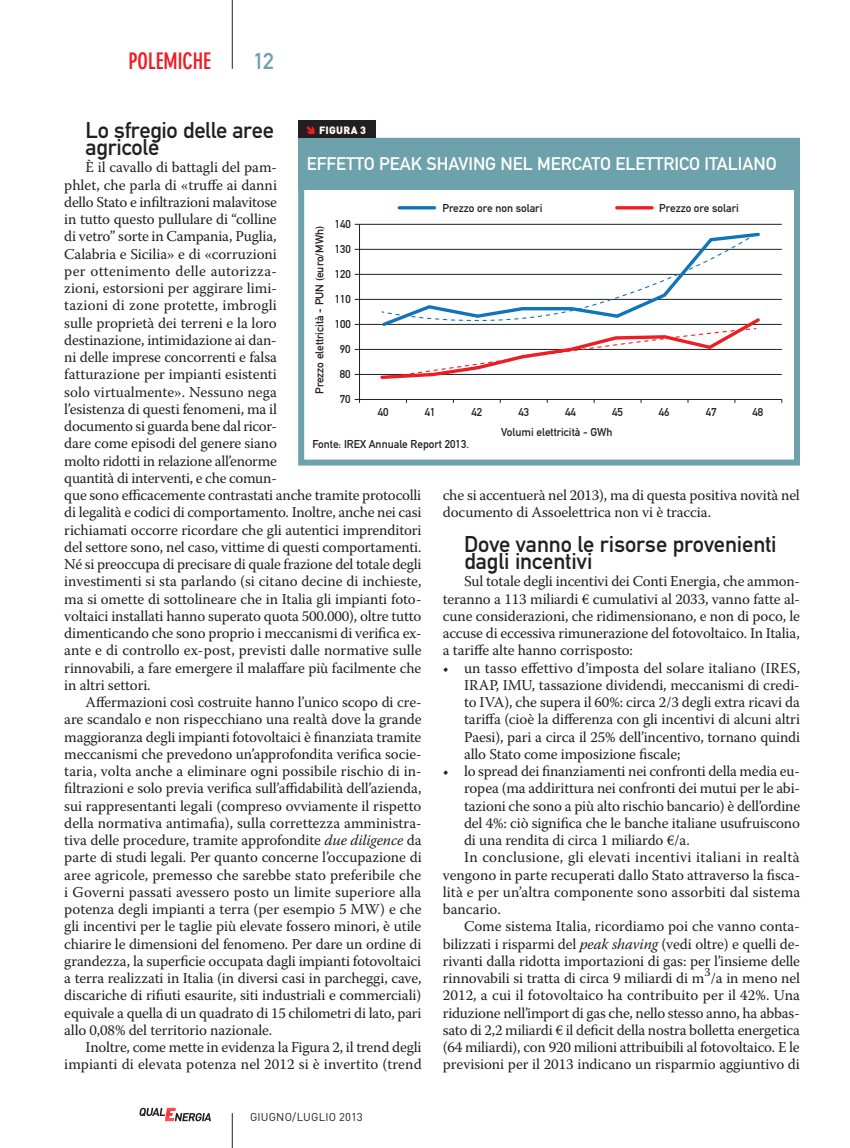
<style>
.page{position:relative;width:850px;height:1148px;background:#fff}
.page>*{position:absolute;margin:0;border:0;box-sizing:border-box;transform-origin:0 0}
.t1{font:22.5px/17.2px "DIN Mittelschrift";letter-spacing:-.01em;color:#231f20}
.t2{font:700 condensed 22.5px "DIN Neuzeit Grotesk";letter-spacing:-.01em;color:#ee1d23}
.t3{font:22.5px "DIN Mittelschrift";color:#6da1ac}
.t4{font:18px "DIN Mittelschrift";color:#fff}
.t5{font:15px/17.2px "Warnock Pro";letter-spacing:-.01em;color:#231f20;text-align:justify}
.t6{font:15px "Warnock Pro";letter-spacing:.02em;color:#231f20}
.t7{font:12.15px "Warnock Pro";color:#231f20}
.t8{font:11.25px "DIN Mittelschrift";color:#231f20}
.t9{font:11.25px "DIN";letter-spacing:.02em;color:#231f20}
.t10{font:900 10.5px "DIN";letter-spacing:.025em;color:#fff}
.s1{font-style:italic}
.s2{color:#ee1d23}
</style>
<div class="page">
<hr style="left:232px;top:1113px;width:1px;height:35px;background:#231f20">
<svg style="left:139px;top:1108px;width:72px;height:13px"></svg>
<hr style="left:232px;top:0;width:1px;height:69px;background:#231f20">
<hr style="left:355px;top:224px;width:427px;height:1px;background:#231f20">
<hr style="left:355px;top:249px;width:427px;height:1px;background:#231f20">
<hr style="left:355px;top:274px;width:427px;height:1px;background:#231f20">
<hr style="left:355px;top:299px;width:427px;height:1px;background:#231f20">
<hr style="left:355px;top:324px;width:427px;height:1px;background:#231f20">
<hr style="left:355px;top:349px;width:427px;height:1px;background:#231f20">
<hr style="left:355px;top:374px;width:427px;height:1px;background:#231f20">
<hr style="left:355px;top:399px;width:427px;height:1px;background:#231f20">
<hr style="left:359px;top:224px;width:1px;height:175px;background:#231f20">
<svg style="left:378px;top:232px;width:385px;height:147px"></svg>
<hr style="left:399px;top:206px;width:35px;height:3px;background:#1074bc">
<hr style="left:617px;top:206px;width:35px;height:3px;background:#ee1d23">
<div style="left:298px;top:138px;width:502px;height:328px;border:6px solid #6da1ac"></div>
<div style="left:298px;top:138px;width:502px;height:52px;background:#6da1ac"></div>
<div style="left:298px;top:121px;width:77px;height:17px;background:#231f20"></div>
<h1 class="t2" style="left:128px;top:48px;width:84px">POLEMICHE</h1>
<h1 class="t3" style="left:254px;top:48px;width:22px">12</h1>
<h1 class="t1" style="left:86px;top:121px;width:190px">Lo sfregio delle aree agricole</h1>
<p class="t5" style="left:64px;top:158px;width:359px;text-align:left;text-indent:21px">È il cavallo di battagli del pam-<br>phlet, che parla di «truffe ai danni<br>dello Stato e infiltrazioni malavitose<br>in tutto questo pullulare di “colline<br>di vetro” sorte in Campania, Puglia,<br>Calabria e Sicilia» e di «corruzioni<br>per ottenimento delle autorizza-<br>zioni, estorsioni per aggirare limi-<br>tazioni di zone protette, imbrogli<br>sulle proprietà dei terreni e la loro<br>destinazione, intimidazione ai dan-<br>ni delle imprese concorrenti e falsa<br>fatturazione per impianti esistenti<br>solo virtualmente». Nessuno nega<br>l’esistenza di questi fenomeni, ma il<br>documento si guarda bene dal ricor-<br>dare come episodi del genere siano<br>molto ridotti in relazione all’enorme<br>quantità di interventi, e che comun-<br>que sono efficacemente contrastati anche tramite protocolli di legalità e codici di comportamento. Inoltre, anche nei casi richiamati occorre ricordare che gli autentici imprenditori del settore sono, nel caso, vittime di questi comportamenti.<br>Né si preoccupa di precisare di quale frazione del totale degli investimenti si sta parlando (si citano decine di inchieste, ma si omette di sottolineare che in Italia gli impianti foto&shy;voltaici installati hanno superato quota 500.000), oltre tutto dimenticando che sono proprio i meccanismi di verifica ex&shy;ante e di controllo ex-post, previsti dalle normative sulle rinnovabili, a fare emergere il malaffare più facilmente che in altri settori.</p>
<p class="t5" style="left:64px;top:693px;width:359px;text-indent:21px">Affermazioni così costruite hanno l’unico scopo di cre&shy;are scandalo e non rispecchiano una realtà dove la grande maggioranza degli impianti fotovoltaici è finanziata tramite meccanismi che prevedono un’approfondita verifica socie&shy;taria, volta anche a eliminare ogni possibile rischio di in&shy;filtrazioni e solo previa verifica sull’affidabilità dell’azienda, sui rappresentanti legali (compreso ovviamente il rispetto della normativa antimafia), sulla correttezza amministra&shy;tiva delle procedure, tramite approfondite <span class="s1">due diligence</span> da parte di studi legali. Per quanto concerne l’occupazione di aree agricole, premesso che sarebbe stato preferibile che i Governi passati avessero posto un limite superiore alla potenza degli impianti a terra (per esempio 5 MW) e che gli incentivi per le taglie più elevate fossero minori, è utile chiarire le dimensioni del fenomeno. Per dare un ordine di grandezza, la superficie occupata dagli impianti fotovoltaici a terra realizzati in Italia (in diversi casi in parcheggi, cave, discariche di rifiuti esaurite, siti industriali e commerciali) equivale a quella di un quadrato di 15 chilometri di lato, pari allo 0,08% del territorio nazionale.</p>
<p class="t5" style="left:64px;top:1038px;width:359px;text-align:right">Inoltre, come mette in evidenza la Figura 2, il trend degli impianti di elevata potenza nel 2012 si è invertito (trend</p>
<p class="t10" style="left:306px;top:123px;width:62px"><span class="s2">➔</span> FIGURA 3</p>
<p class="t4" style="left:307px;top:154px;width:11px">EFFETTO</p>
<p class="t4" style="left:379px;top:154px;width:171px">PEAK SHAVING NEL MERC</p>
<p class="t4" style="left:582px;top:154px;width:64px">ATO ELETTR</p>
<p class="t4" style="left:674px;top:154px;width:91px">ICO ITALIANO</p>
<p class="t8" style="left:442px;top:201px;width:101px">Prezzo ore non solari</p>
<p class="t8" style="left:659px;top:201px;width:81px">Prezzo ore solari</p>
<p class="t8" style="left:335px;top:217px;width:18px">140</p>
<p class="t8" style="left:335px;top:242px;width:18px">130</p>
<p class="t8" style="left:335px;top:267px;width:18px">120</p>
<p class="t8" style="left:335px;top:292px;width:18px">110</p>
<p class="t8" style="left:335px;top:317px;width:18px">100</p>
<p class="t8" style="left:340px;top:342px;width:12px">90</p>
<p class="t8" style="left:340px;top:367px;width:12px">80</p>
<p class="t8" style="left:340px;top:392px;width:12px">70</p>
<p class="t8" style="left:313px;top:394px;width:170px;rotate:-90deg">Prezzo elettricità - PUN (euro/MWh)</p>
<p class="t8" style="left:378px;top:405px;width:12px">40</p>
<p class="t8" style="left:425px;top:405px;width:12px">41</p>
<p class="t8" style="left:471px;top:405px;width:12px">42</p>
<p class="t8" style="left:518px;top:405px;width:12px">43</p>
<p class="t8" style="left:565px;top:405px;width:12px">44</p>
<p class="t8" style="left:612px;top:405px;width:12px">45</p>
<p class="t8" style="left:659px;top:405px;width:12px">46</p>
<p class="t8" style="left:706px;top:405px;width:12px">47</p>
<p class="t8" style="left:752px;top:405px;width:12px">48</p>
<p class="t8" style="left:501px;top:426px;width:113px">Volumi elettricità - GWh</p>
<p class="t8" style="left:312px;top:438px;width:158px">Fonte: IREX Annuale Report 2013.</p>
<p class="t5" style="left:443px;top:486px;width:359px">che si accentuerà nel 2013), ma di questa positiva novità nel documento di Assoelettrica non vi è traccia.</p>
<h1 class="t1" style="left:464px;top:535px;width:314px">Dove vanno le risorse provenienti dagli incentivi</h1>
<p class="t5" style="left:443px;top:572px;width:359px;text-indent:21px">Sul totale degli incentivi dei Conti Energia, che ammon&shy;teranno a 113 miliardi € cumulativi al 2033, vanno fatte al&shy;cune considerazioni, che ridimensionano, e non di poco, le accuse di eccessiva rimunerazione del fotovoltaico. In Italia, a tariffe alte hanno corrisposto:</p>
<p class="t5" style="left:464px;top:659px;width:338px;text-indent:-21px">• un tasso effettivo d’imposta del solare italiano (IRES, IRAP, IMU, tassazione dividendi, meccanismi di credi&shy;to IVA), che supera il 60%: circa 2/3 degli extra ricavi da tariffa (cioè la differenza con gli incentivi di alcuni altri Paesi), pari a circa il 25% dell’incentivo, tornano quindi allo Stato come imposizione fiscale;</p>
<p class="t5" style="left:443px;top:762px;width:359px">• lo spread dei finanziamenti nei confronti della media eu-</p>
<p class="t5" style="left:464px;top:779px;width:337px">ropea (ma addirittura nei confronti dei mutui per le abi-</p>
<p class="t5" style="left:464px;top:797px;width:338px">tazioni che sono a più alto rischio bancario) è dell’ordine</p>
<p class="t5" style="left:464px;top:814px;width:337px">del 4%: ciò significa che le banche italiane usufruiscono</p>
<p class="t5" style="left:464px;top:831px;width:227px">di una rendita di circa 1 miliardo €/a.</p>
<p class="t6" style="left:464px;top:848px;width:337px">In conclusione, gli elevati incentivi italiani in realtà</p>
<p class="t5" style="left:443px;top:866px;width:359px">vengono in parte recuperati dallo Stato attraverso la fisca-</p>
<p class="t5" style="left:443px;top:883px;width:359px">lità e per un’altra componente sono assorbiti dal sistema</p>
<p class="t5" style="left:443px;top:900px;width:60px">bancario.</p>
<p class="t5" style="left:464px;top:917px;width:337px">Come sistema Italia, ricordiamo poi che vanno conta-</p>
<p class="t5" style="left:443px;top:935px;width:359px">bilizzati i risparmi del <span class="s1">peak shaving</span> (vedi oltre) e quelli de-</p>
<p class="t5" style="left:443px;top:952px;width:359px">rivanti dalla ridotta importazioni di gas: per l’insieme delle</p>
<p class="t5" style="left:443px;top:969px;width:359px">rinnovabili si tratta di circa 9 miliardi di m /a in meno nel</p>
<p class="t7" style="left:704px;top:965px;width:8px">3</p>
<p class="t5" style="left:443px;top:986px;width:359px">2012, a cui il fotovoltaico ha contribuito per il 42%. Una riduzione nell’import di gas che, nello stesso anno, ha abbas&shy;sato di 2,2 miliardi € il deficit della nostra bolletta energetica (64 miliardi), con 920 milioni attribuibili al fotovoltaico. E le previsioni per il 2013 indicano un risparmio aggiuntivo di</p>
<p class="t9" style="left:250px;top:1110px;width:114px">GIUGNO/LUGLIO 2013</p>
</div>
